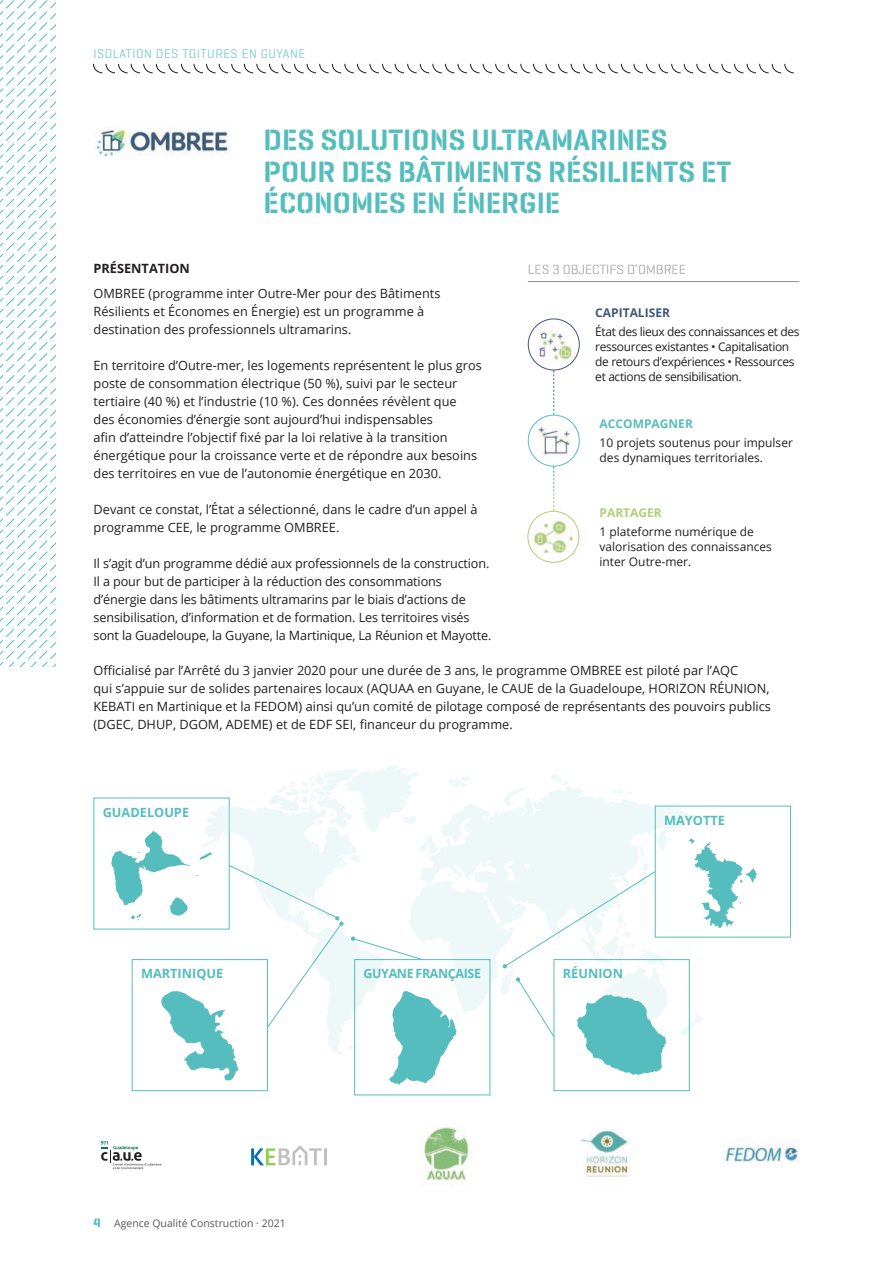
<style>
.page{position:relative;width:893px;height:1263px;background:#fff}
.page>*{position:absolute;margin:0;border:0;box-sizing:border-box;transform-origin:0 0}
.titre_chapitre{font:600 30px/31.5px "Geogrotesque Stencil B";color:#55bdbd}
.legendes_schemas{font:13.5px "Geogrotesque Stencil B Lg";color:#938e94}
.texte_courant{font:12.75px/18px "Open Sans";color:#231f20}
.intertitre{font:700 12.75px "Open Sans";color:#55bdbd}
.intertitre-2{font:12.75px "Geogrotesque Stencil A Lg";letter-spacing:.04em;color:#55bdbd}
.intertitre-3{font:700 12.75px "Open Sans";letter-spacing:-.03em;color:#55bdbd}
.intertitre-4{font:700 12.75px "Open Sans";color:#231f20}
.texte_courant-2{font:12px/15px "Open Sans";letter-spacing:-.03em;color:#231f20}
.texte_courant-3{font:12px/15px "Open Sans";color:#231f20}
.intertitre-5{font:700 12px "Open Sans";color:#3e5875}
.intertitre-6{font:700 12px "Open Sans";color:#55bdbd}
.intertitre-7{font:700 12px "Open Sans";color:#afcf76}
.intertitre-8{font:10.5px "Open Sans";color:#57585a}
.s1{font-family:"Geogrotesque Stencil A";font-weight:700;font-size:12.75px;color:#55bdbd}
</style>
<div class="page">
<svg style="left:93px;top:64px;width:701px;height:10px"></svg>
<div style="left:527px;top:511px;width:52px;height:52px;border:1px solid #afcf76;border-radius:50%"></div>
<div style="left:528px;top:415px;width:52px;height:51px;border:1px solid #55bdbd;border-radius:50%"></div>
<svg style="left:0;top:0;width:56px;height:666px"></svg>
<svg style="left:470px;top:786px;width:227px;height:227px;fill:#eef8f8"></svg>
<svg style="left:503px;top:787px;width:22px;height:20px"></svg>
<svg style="left:680px;top:1011px;width:22px;height:25px"></svg>
<svg style="left:551px;top:774px;width:18px;height:11px"></svg>
<svg style="left:613px;top:788px;width:19px;height:6px"></svg>
<svg style="left:674px;top:802px;width:5px;height:3px"></svg>
<svg style="left:685px;top:984px;width:3px;height:4px"></svg>
<div style="left:655px;top:806px;width:136px;height:131px;border:1px solid #55bdbd"></div>
<div style="left:554px;top:959px;width:136px;height:132px;border:1px solid #55bdbd"></div>
<svg style="left:689px;top:838px;width:68px;height:90px"></svg>
<hr style="left:528px;top:281px;width:271px;height:1px;background:#938e94">
<svg style="left:111px;top:766px;width:359px;height:319px"></svg>
<svg style="left:500px;top:845px;width:172px;height:230px"></svg>
<img style="left:537px;top:327px;width:34px;height:34px">
<img style="left:537px;top:424px;width:33px;height:34px">
<img style="left:534px;top:521px;width:38px;height:32px">
<img style="left:95px;top:128px;width:135px;height:27px">
<svg style="left:251px;top:1145px;width:76px;height:20px"></svg>
<img style="left:423px;top:1127px;width:48px;height:57px">
<img style="left:580px;top:1130px;width:51px;height:47px">
<img style="left:724px;top:1144px;width:75px;height:19px">
<svg style="left:101px;top:1141px;width:60px;height:28px"></svg>
<div style="left:528px;top:319px;width:52px;height:51px;border:1px solid #3e5875;border-radius:50%"></div>
<svg style="left:553px;top:370px;width:1px;height:45px"></svg>
<svg style="left:553px;top:466px;width:1px;height:45px"></svg>
<p class="intertitre-2" style="left:93px;top:46px;width:213px">ISOLATION DES TOITURES EN GUYANE</p>
<p class="titre_chapitre" style="left:264px;top:124px;width:469px">DES SOLUTIONS ULTRAMARINES<br>POUR DES BÂTIMENTS RÉSILIENTS ET<br>ÉCONOMES EN ÉNERGIE</p>
<p class="intertitre-4" style="left:94px;top:260px;width:98px">PRÉSENTATION</p>
<p class="texte_courant" style="left:94px;top:284px;width:348px">OMBREE (programme inter Outre-Mer pour des Bâtiments<br>Résilients et Économes en Énergie) est un programme à destination des professionnels ultramarins.</p>
<p class="texte_courant" style="left:94px;top:356px;width:390px">En territoire d’Outre-mer, les logements représentent le plus gros poste de consommation électrique (50 %), suivi par le secteur tertiaire (40 %) et l’industrie (10 %). Ces données révèlent que<br>des économies d’énergie sont aujourd’hui indispensables<br>afin d’atteindre l’objectif fixé par la loi relative à la transition énergétique pour la croissance verte et de répondre aux besoins des territoires en vue de l’autonomie énergétique en 2030.</p>
<p class="texte_courant" style="left:94px;top:500px;width:385px">Devant ce constat, l’État a sélectionné, dans le cadre d’un appel à programme CEE, le programme OMBREE.</p>
<p class="texte_courant" style="left:94px;top:554px;width:399px">Il s’agit d’un programme dédié aux professionnels de la construction.<br>Il a pour but de participer à la réduction des consommations d’énergie dans les bâtiments ultramarins par le biais d’actions de sensibilisation, d’information et de formation. Les territoires visés sont la Guadeloupe, la Guyane, la Martinique, La Réunion et Mayotte.</p>
<p class="legendes_schemas" style="left:528px;top:261px;width:159px">LES 3 OBJECTIFS D’OMBREE</p>
<p class="intertitre-5" style="left:595px;top:304px;width:76px">CAPITALISER</p>
<p class="texte_courant-2" style="left:595px;top:324px;width:206px">État des lieux des connaissances et des ressources existantes • Capitalisation de retours d’expériences • Ressources et actions de sensibilisation.</p>
<p class="intertitre-6" style="left:600px;top:415px;width:95px">ACCOMPAGNER</p>
<p class="texte_courant-3" style="left:600px;top:435px;width:195px">10 projets soutenus pour impulser des dynamiques territoriales.</p>
<p class="intertitre-7" style="left:600px;top:504px;width:64px">PARTAGER</p>
<p class="texte_courant-3" style="left:600px;top:524px;width:174px">1 plateforme numérique de valorisation des connaissances inter Outre-mer.</p>
<p class="texte_courant" style="left:93px;top:661px;width:679px">Officialisé par l’Arrêté du 3 janvier 2020 pour une durée de 3 ans, le programme OMBREE est piloté par l’AQC<br>qui s’appuie sur de solides partenaires locaux (AQUAA en Guyane, le CAUE de la Guadeloupe, HORIZON RÉUNION, KEBATI en Martinique et la FEDOM) ainsi qu’un comité de pilotage composé de représentants des pouvoirs publics (DGEC, DHUP, DGOM, ADEME) et de EDF SEI, financeur du programme.</p>
<p class="intertitre" style="left:103px;top:803px;width:88px">GUADELOUPE</p>
<p class="intertitre" style="left:141px;top:964px;width:84px">MARTINIQUE</p>
<p class="intertitre-3" style="left:363px;top:964px;width:119px">GUYANE FRANÇAISE</p>
<p class="intertitre" style="left:664px;top:811px;width:62px">MAYOTTE</p>
<p class="intertitre" style="left:563px;top:964px;width:62px">RÉUNION</p>
<p class="intertitre-8" style="left:94px;top:1216px;width:194px"><span class="s1">4</span> Agence Qualité Construction · 2021</p>
</div>
